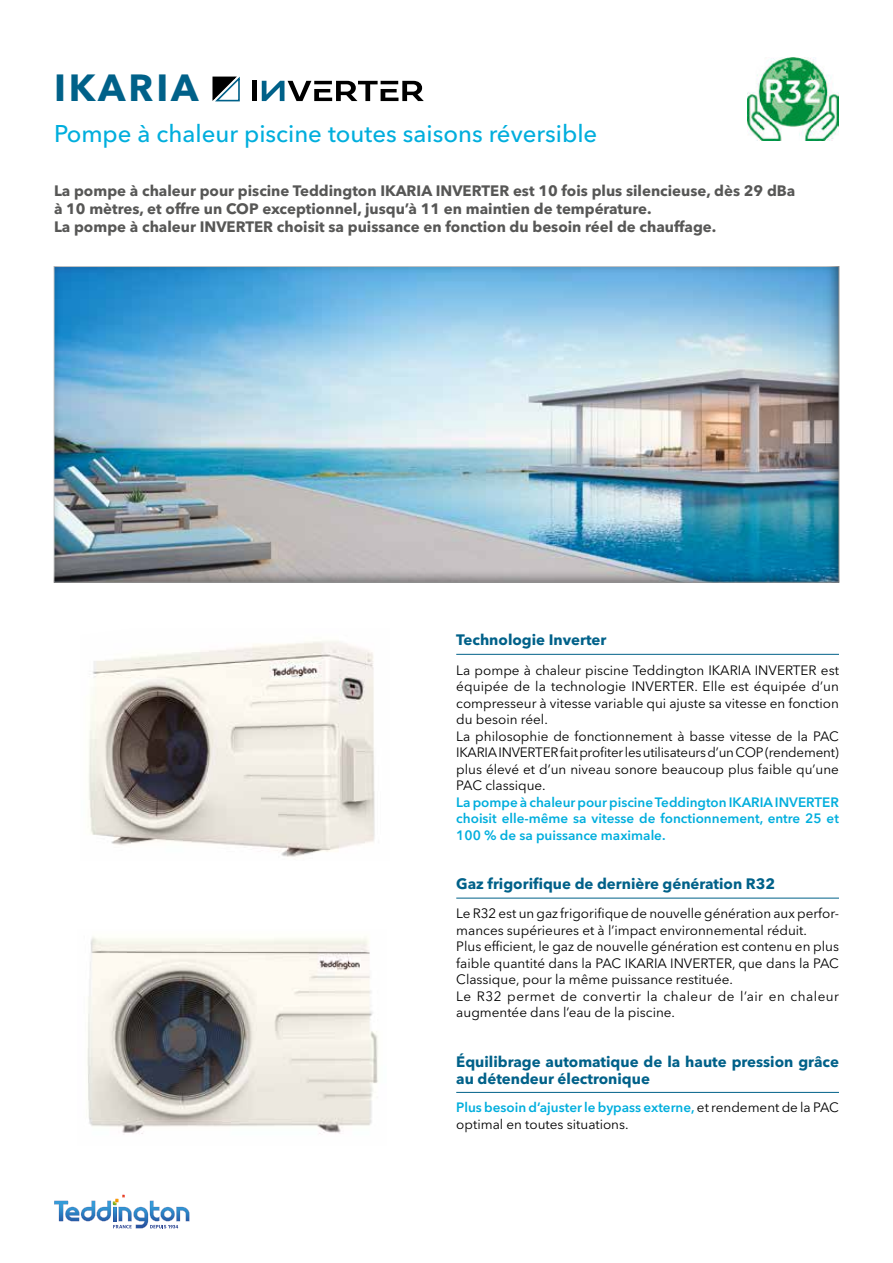
<style>
.page{position:relative;width:893px;height:1263px;background:#fff}
.page>*{position:absolute;margin:0;border:0;box-sizing:border-box;transform-origin:0 0}
.t1{font:700 37.5px "Avenir Next LT Pro";letter-spacing:.08em;color:#006189}
.t2{font:500 24px "Avenir Next LT Pro";color:#00aedd}
.t3{font:700 15px/18px "Avenir Next LT Pro";color:#575756}
.t4{font:700 15px/16.5px "Avenir Next LT Pro";color:#006189}
.t5{font:13.5px/16.5px "Avenir Next LT Pro";color:#000}
.t6{font:600 13.5px/16.5px "Avenir Next LT Pro";color:#00aedd;text-align:justify}
.s1{font-weight:600;color:#00aedd}
</style>
<div class="page">
<img style="left:53px;top:266px;width:787px;height:317px">
<img style="left:87px;top:937px;width:291px;height:197px">
<svg style="left:54px;top:1195px;width:136px;height:33px"></svg>
<img style="left:88px;top:641px;width:287px;height:216px">
<img style="left:747px;top:58px;width:92px;height:83px">
<hr style="left:252px;top:81px;width:4px;height:20px;background:#000">
<svg style="left:262px;top:81px;width:162px;height:20px"></svg>
<svg style="left:212px;top:76px;width:28px;height:26px"></svg>
<hr style="left:456px;top:654px;width:383px;height:1px;background:#006189">
<hr style="left:456px;top:898px;width:383px;height:1px;background:#006189">
<hr style="left:456px;top:1092px;width:383px;height:1px;background:#006189">
<h1 class="t1" style="left:54px;top:66px;width:146px">IKARIA</h1>
<h2 class="t2" style="left:54px;top:124px;width:545px">Pompe à chaleur piscine toutes saisons réversible</h2>
<p class="t3" style="left:54px;top:182px;width:743px">La pompe à chaleur pour piscine Teddington IKARIA INVERTER est 10 fois plus silencieuse, dès 29 dBa à 10 mètres, et offre un COP exceptionnel, jusqu’à 11 en maintien de température.<br>La pompe à chaleur INVERTER choisit sa puissance en fonction du besoin réel de chauffage.</p>
<p class="t4" style="left:456px;top:632px;width:152px">Technologie Inverter</p>
<p class="t5" style="left:456px;top:662px;width:384px">La pompe à chaleur piscine Teddington IKARIA INVERTER est équipée de la technologie INVERTER. Elle est équipée d’un compresseur à vitesse variable qui ajuste sa vitesse en fonction du besoin réel.<br>La philosophie de fonctionnement à basse vitesse de la PAC IKARIA INVERTER fait profiter les utilisateurs d’un COP (rendement) plus élevé et d’un niveau sonore beaucoup plus faible qu’une PAC classique.</p>
<p class="t6" style="left:456px;top:795px;width:384px">La pompe à chaleur pour piscine Teddington IKARIA INVERTER choisit elle-même sa vitesse de fonctionnement, entre 25 et 100 % de sa puissance maximale.</p>
<p class="t4" style="left:456px;top:876px;width:320px">Gaz frigorifique de dernière génération R32</p>
<p class="t5" style="left:456px;top:906px;width:384px">Le R32 est un gaz frigorifique de nouvelle génération aux perfor&shy;mances supérieures et à l’impact environnemental réduit.<br>Plus efficient, le gaz de nouvelle génération est contenu en plus faible quantité dans la PAC IKARIA INVERTER, que dans la PAC Classique, pour la même puissance restituée.<br>Le R32 permet de convertir la chaleur de l’air en chaleur augmentée dans l’eau de la piscine.</p>
<p class="t4" style="left:456px;top:1054px;width:384px">Équilibrage automatique de la haute pression grâce au détendeur électronique</p>
<p class="t5" style="left:456px;top:1100px;width:384px"><span class="s1">Plus besoin d’ajuster le bypass externe,</span> et rendement de la PAC optimal en toutes situations.</p>
</div>
